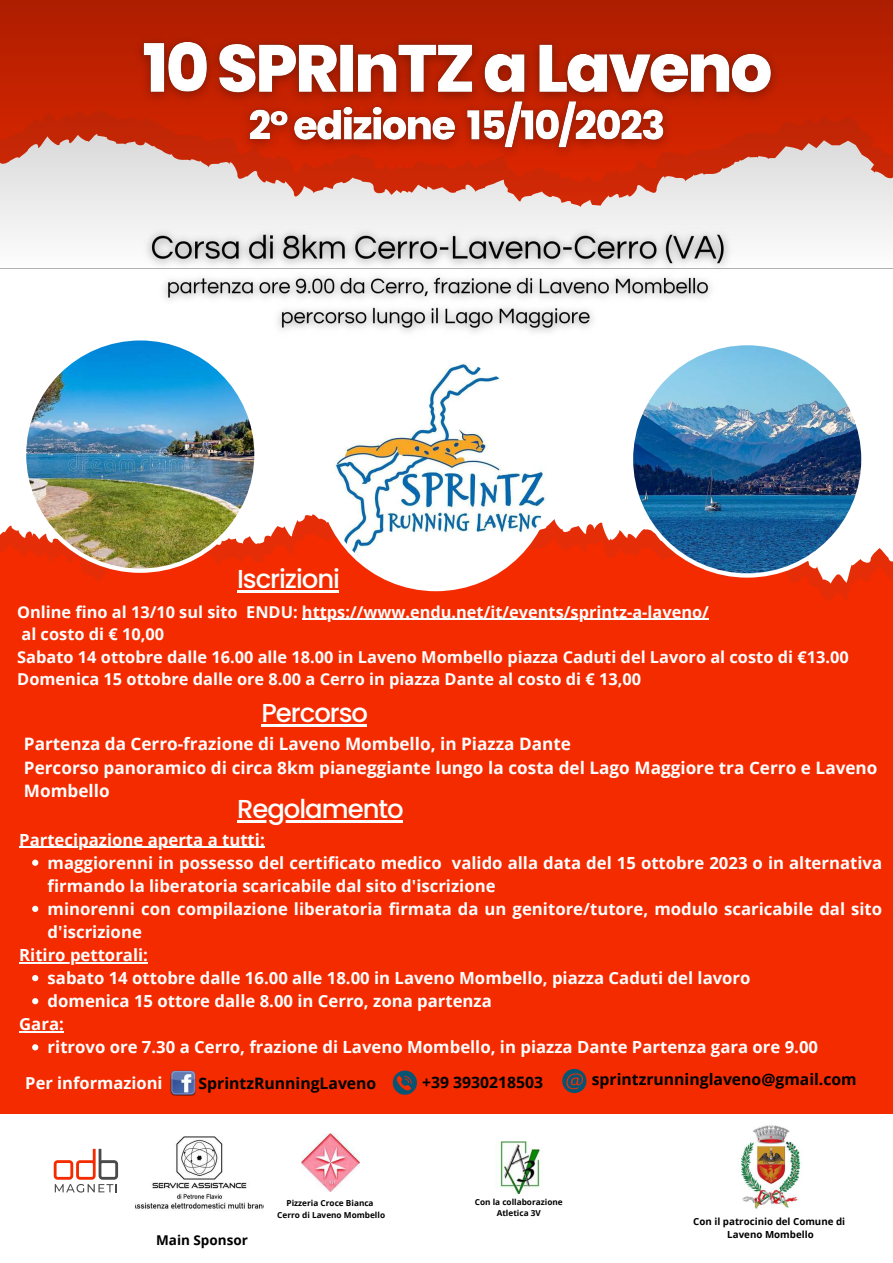
<style>
.page{position:relative;width:893px;height:1263px;background:#f52b00}
.page>*{position:absolute;margin:0;border:0;box-sizing:border-box;transform-origin:0 0}
.t1{font:500 25.95px "Poppins";letter-spacing:-.04em;color:#fff}
.t2{font:500 25.95px "Poppins";letter-spacing:-.04em;color:#fdfefe}
.t3{font:700 17.17px/23.6px "Open Sans";color:#fff}
.t4{font:700 16.73px/23.1px "Open Sans";color:#fff}
.t5{font:700 16.73px "Open Sans";color:#fdfefe}
.t6{font:700 16.5px "Open Sans";color:#fff}
.t7{font:700 16.35px/22.5px "Open Sans";color:#fff}
.t8{font:700 15.75px "Open Sans";color:#000}
.t9{font:700 13.5px "Open Sans";color:#000}
.t10{font:700 9.75px/13.5px "Open Sans";color:#000;text-align:center}
.t11{font:700 8.25px/11.2px "Open Sans";color:#000;text-align:center}
.s1{color:#fdfefe}
</style>
<div class="page">
<svg style="left:0;top:362px;width:893px;height:225px;fill:#fff"></svg>
<div style="left:0;top:268px;width:893px;height:94px;background:#fff"></div>
<img style="left:22px;top:336px;width:237px;height:237px">
<img style="left:629px;top:341px;width:236px;height:237px">
<svg style="left:317px;top:355px;width:237px;height:236px;background:#e6d8d5"></svg>
<svg style="left:0;top:0;width:893px;height:268px;background:#d48474"></svg>
<svg style="left:393px;top:1070px;width:24px;height:25px"></svg>
<svg style="left:562px;top:1069px;width:24px;height:24px"></svg>
<img style="left:170px;top:1070px;width:26px;height:26px">
<div style="left:0;top:1115px;width:893px;height:148px;background:#fff"></div>
<img style="left:496px;top:1141px;width:45px;height:52px">
<svg style="left:54px;top:1149px;width:64px;height:43px"></svg>
<img style="left:135px;top:1136px;width:128px;height:73px">
<img style="left:739px;top:1125px;width:62px;height:84px">
<img style="left:301px;top:1133px;width:59px;height:58px">
<img style="left:127px;top:22px;width:660px;height:144px">
<hr style="left:237px;top:590px;width:102px;height:2px;background:#fdfefe">
<hr style="left:237px;top:820px;width:165px;height:2px;background:#fff">
<hr style="left:261px;top:724px;width:106px;height:2px;background:#fff">
<img style="left:138px;top:222px;width:599px;height:120px">
<hr style="left:302px;top:619px;width:407px;height:1px;background:#fdfefe">
<svg style="left:32px;top:860px;width:6px;height:6px"></svg>
<svg style="left:32px;top:906px;width:6px;height:6px"></svg>
<svg style="left:32px;top:975px;width:6px;height:6px"></svg>
<svg style="left:32px;top:998px;width:6px;height:6px"></svg>
<svg style="left:32px;top:1044px;width:6px;height:6px"></svg>
<hr style="left:19px;top:847px;width:246px;height:1px;background:#fdfefe">
<hr style="left:19px;top:962px;width:129px;height:1px;background:#fdfefe">
<hr style="left:19px;top:1031px;width:45px;height:1px;background:#fdfefe">
<h1 class="t2" style="left:237px;top:561px;width:104px">Iscrizioni</h1>
<p class="t7" style="left:17px;top:600px;width:833px">Online fino al 13/10 sul sito END<span class="s1">U: https://www.endu.net/it/events/sprintz-a-laveno/<br></span>al costo di € 10,00<br>Sabato 14 ottobre dalle 16.00 alle 18.00 in Laveno Mombello piazza Caduti del Lavoro al costo di €13.00<br>Domenica 15 ottobre dalle ore 8.00 a Cerro in piazza Dante al costo di € 13,00</p>
<h1 class="t1" style="left:261px;top:695px;width:108px">Percorso</h1>
<p class="t3" style="left:24px;top:732px;width:855px">Partenza da Cerro-frazione di Laveno Mombello, in Piazza Dante<br>Percorso panoramico di circa 8km pianeggiante lungo la costa del Lago Maggiore tra Cerro e Laveno<br>Mombello</p>
<h1 class="t1" style="left:237px;top:791px;width:168px">Regolamento</h1>
<p class="t5" style="left:19px;top:828px;width:247px">Partecipazione aperta a tutti:</p>
<p class="t4" style="left:48px;top:850px;width:836px">maggiorenni in possesso del certificato medico valido alla data del 15 ottobre 2023 o in alternativa firmando la liberatoria scaricabile dal sito d'iscrizione<br>minorenni con compilazione liberatoria firmata da un genitore/tutore, modulo scaricabile dal sito d'iscrizione</p>
<p class="t4" style="left:48px;top:966px;width:704px">sabato 14 ottobre dalle 16.00 alle 18.00 in Laveno Mombello, piazza Caduti del lavoro domenica 15 ottore dalle 8.00 in Cerro, zona partenza</p>
<p class="t4" style="left:48px;top:1035px;width:772px">ritrovo ore 7.30 a Cerro, frazione di Laveno Mombello, in piazza Dante Partenza gara ore 9.00</p>
<p class="t5" style="left:19px;top:943px;width:130px">Ritiro pettorali:</p>
<p class="t5" style="left:19px;top:1012px;width:46px">Gara:</p>
<p class="t6" style="left:25px;top:1071px;width:139px">Per informazioni</p>
<p class="t8" style="left:199px;top:1072px;width:179px">SprintzRunningLaveno</p>
<p class="t8" style="left:422px;top:1071px;width:122px">+39 3930218503</p>
<p class="t8" style="left:592px;top:1068px;width:266px">sprintzrunninglaveno@gmail.com</p>
<p class="t9" style="left:156px;top:1231px;width:93px">Main Sponsor</p>
<p class="t11" style="left:277px;top:1197px;width:109px">Pizzeria Croce Bianca<br>Cerro di Laveno Mombello</p>
<p class="t11" style="left:475px;top:1196px;width:89px">Con la collaborazione<br>Atletica 3V</p>
<p class="t10" style="left:693px;top:1214px;width:153px">Con il patrocinio del Comune di<br>Laveno Mombello</p>
</div>
